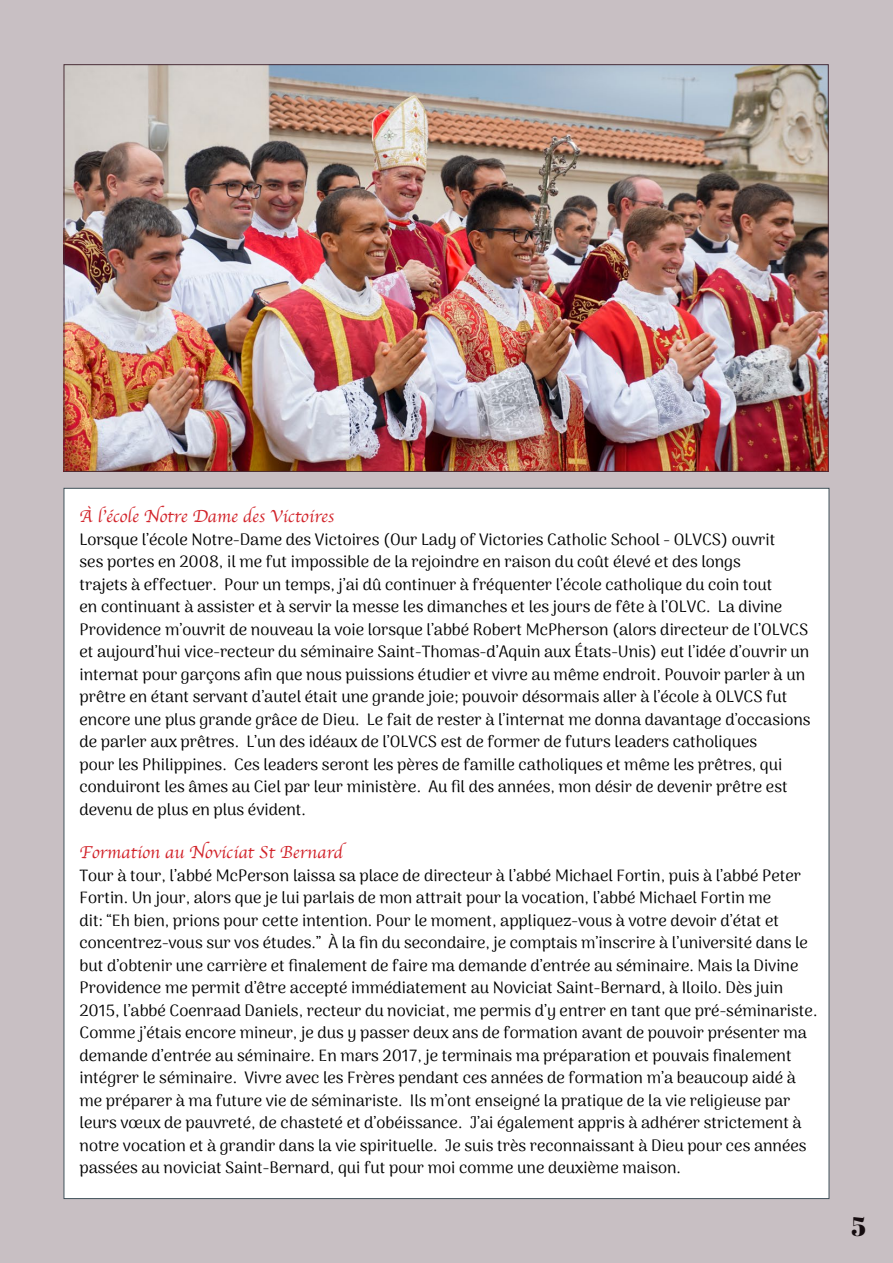
<style>
.page{position:relative;width:893px;height:1263px;background:#c8bfc3}
.page>*{position:absolute;margin:0;border:0;box-sizing:border-box;transform-origin:0 0}
.t1{font:27px "Abril Fatface";color:#000}
.t2{font:18px "Apple Chancery";color:#d2232a}
.t3{font:16.5px/22.5px "Arima Madurai";color:#000}
</style>
<div class="page">
<img style="left:66px;top:66px;width:760px;height:404px">
<div style="left:64px;top:488px;width:765px;height:711px;background:#fff;border:1px solid #41535b"></div>
<p class="t2" style="left:80px;top:502px;width:256px">À l’école Notre Dame des Victoires</p>
<p class="t3" style="left:80px;top:528px;width:733px">Lorsque l’école Notre-Dame des Victoires (Our Lady of Victories Catholic School - OLVCS) ouvrit<br>ses portes en 2008, il me fut impossible de la rejoindre en raison du coût élevé et des longs<br>trajets à effectuer. Pour un temps, j’ai dû continuer à fréquenter l’école catholique du coin tout<br>en continuant à assister et à servir la messe les dimanches et les jours de fête à l’OLVC. La divine Providence m’ouvrit de nouveau la voie lorsque l’abbé Robert McPherson (alors directeur de l’OLVCS et aujourd’hui vice-recteur du séminaire Saint-Thomas-d’Aquin aux États-Unis) eut l’idée d’ouvrir un internat pour garçons afin que nous puissions étudier et vivre au même endroit. Pouvoir parler à un prêtre en étant servant d’autel était une grande joie; pouvoir désormais aller à l’école à OLVCS fut encore une plus grande grâce de Dieu. Le fait de rester à l’internat me donna davantage d’occasions de parler aux prêtres. L’un des idéaux de l’OLVCS est de former de futurs leaders catholiques<br>pour les Philippines. Ces leaders seront les pères de famille catholiques et même les prêtres, qui conduiront les âmes au Ciel par leur ministère. Au fil des années, mon désir de devenir prêtre est devenu de plus en plus évident.</p>
<p class="t2" style="left:80px;top:838px;width:265px">Formation au Noviciat St Bernard</p>
<p class="t3" style="left:80px;top:864px;width:739px">Tour à tour, l’abbé McPerson laissa sa place de directeur à l’abbé Michael Fortin, puis à l’abbé Peter Fortin. Un jour, alors que je lui parlais de mon attrait pour la vocation, l’abbé Michael Fortin me<br>dit: “Eh bien, prions pour cette intention. Pour le moment, appliquez-vous à votre devoir d’état et concentrez-vous sur vos études.” À la fin du secondaire, je comptais m’inscrire à l’université dans le but d’obtenir une carrière et finalement de faire ma demande d’entrée au séminaire. Mais la Divine Providence me permit d’être accepté immédiatement au Noviciat Saint-Bernard, à Iloilo. Dès juin 2015, l’abbé Coenraad Daniels, recteur du noviciat, me permis d’y entrer en tant que pré-séminariste.<br>Comme j’étais encore mineur, je dus y passer deux ans de formation avant de pouvoir présenter ma demande d’entrée au séminaire. En mars 2017, je terminais ma préparation et pouvais finalement intégrer le séminaire. Vivre avec les Frères pendant ces années de formation m’a beaucoup aidé à me préparer à ma future vie de séminariste. Ils m’ont enseigné la pratique de la vie religieuse par leurs vœux de pauvreté, de chasteté et d’obéissance. J’ai également appris à adhérer strictement à notre vocation et à grandir dans la vie spirituelle. Je suis très reconnaissant à Dieu pour ces années passées au noviciat Saint-Bernard, qui fut pour moi comme une deuxième maison.</p>
<h1 class="t1" style="left:852px;top:1207px;width:16px">5</h1>
</div>
